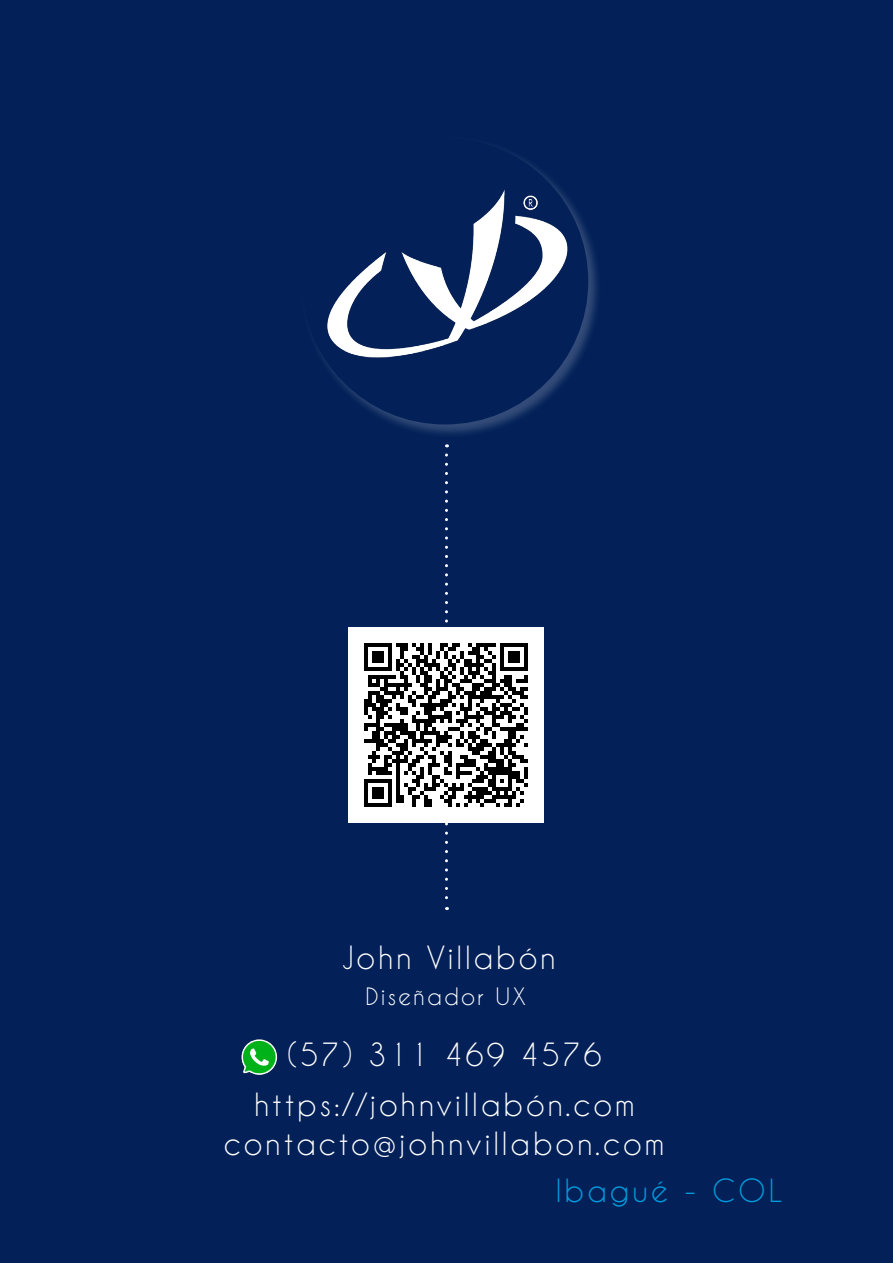
<style>
.page{position:relative;width:893px;height:1263px;background:#032158}
.page>*{position:absolute;margin:0;border:0;box-sizing:border-box;transform-origin:0 0}
.t1{font:30px "Caviar Dreams";letter-spacing:.09em;color:#fff}
.t2{font:30px "Caviar Dreams";letter-spacing:.09em;color:#009cde}
.t3{font:22.5px "Caviar Dreams";letter-spacing:.09em;color:#fff}
</style>
<div class="page">
<svg style="left:445px;top:455px;width:3px;height:455px"></svg>
<div style="left:300px;top:136px;width:302px;height:303px;background:#fff;opacity:.2"></div>
<div style="left:302px;top:138px;width:286px;height:286px;background:#032158;border-radius:50%"></div>
<img style="left:309px;top:156px;width:275px;height:268px">
<img style="left:241px;top:1039px;width:37px;height:36px">
<img style="left:349px;top:627px;width:195px;height:195px">
<p class="t1" style="left:341px;top:940px;width:216px">John Villabón</p>
<p class="t3" style="left:366px;top:983px;width:162px">Diseñador UX</p>
<p class="t1" style="left:287px;top:1037px;width:316px">(57) 311 469 4576</p>
<p class="t1" style="left:254px;top:1087px;width:383px">https://johnvillabón.com</p>
<p class="t1" style="left:224px;top:1126px;width:442px">contacto@johnvillabon.com</p>
<p class="t2" style="left:555px;top:1172px;width:229px">Ibagué - COL</p>
</div>
